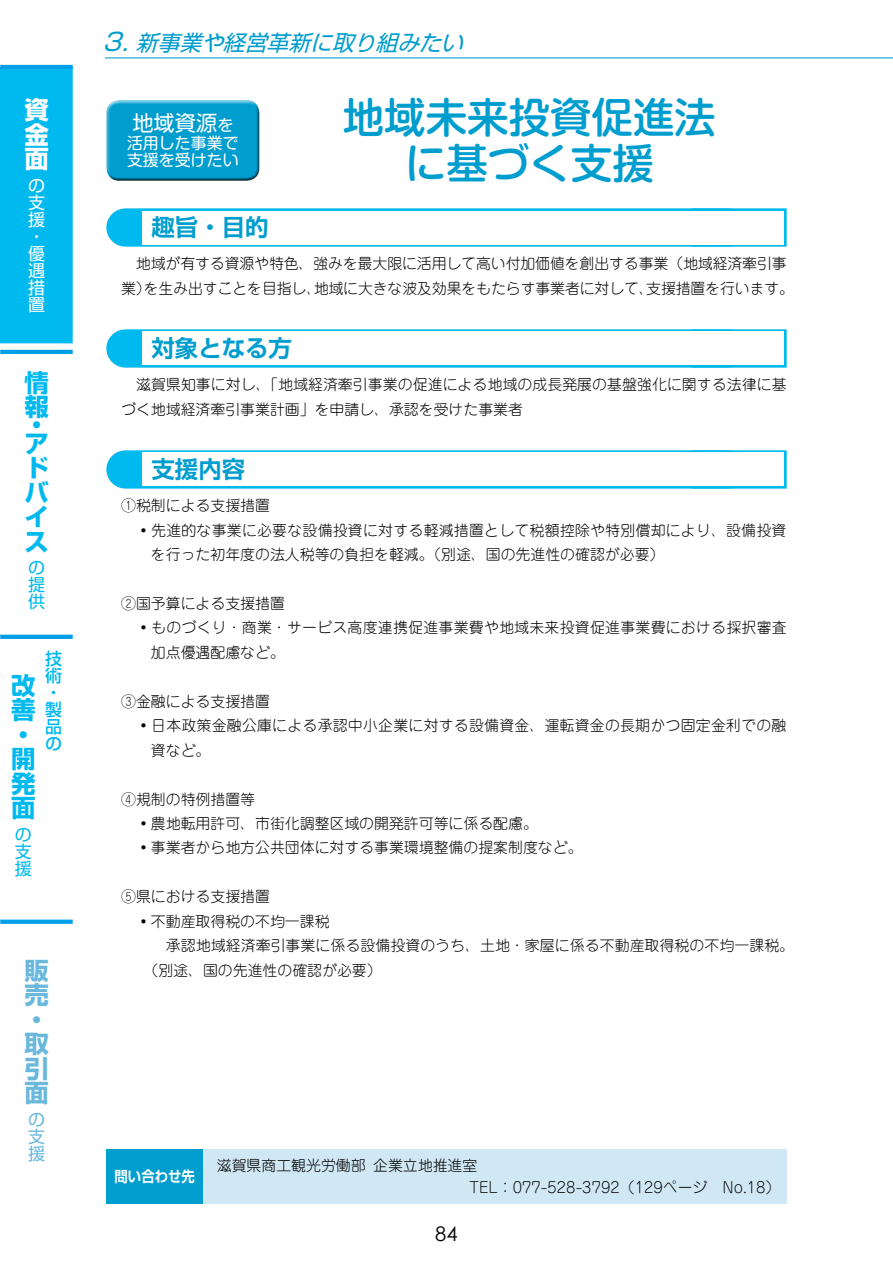
<style>
.page{position:relative;width:893px;height:1263px;background:#fff}
.page>*{position:absolute;margin:0;border:0;box-sizing:border-box;transform-origin:0 0}
.t1{font:500 41.4px/45.8px "Shin M Go Pro";color:#009dcf;text-align:center}
.t2{font:700 24.45px/24.5px "Shin Go Pro";color:#00b9ef}
.t3{font:700 24.45px/24.5px "Shin Go Pro";color:#6ab9dd}
.t4{font:700 24.45px/24.5px "Shin Go Pro";color:#fff;text-align:justify}
.t5{font:700 23.4px "Shin Go Pro De";color:#009dcf}
.t6{font:italic 21.75px "Shin Go Pro";color:#009dcf}
.t7{font:21.3px "Shin M Go Pro";color:#fff}
.t8{font:20.25px "Century Gothic";color:#000}
.t9{font:16.95px/17px "Shin Go Pro";color:#fff}
.t10{font:16.95px/17px "Shin Go Pro";color:#00b9ef;text-align:justify}
.t11{font:500 16.95px/17px "Shin Go Pro";color:#00b9ef}
.t12{font:16.95px/17px "Shin Go Pro";color:#6ab9dd;text-align:justify}
.t13{font:15.9px/17.2px "Shin M Go Pro";color:#fff}
.t14{font:300 14.85px/24.5px "Jun 101 Pro";color:#000}
.t15{font:300 14.85px "Jun 101 Pro";letter-spacing:.02em;color:#000}
.t16{font:700 14.85px "Shin Go Pro De";color:#fff;scale:.9 1}
.s1{font-size:24.45px}
.s2{font-size:15.9px}
</style>
<div class="page">
<div style="left:105px;top:98px;width:156px;height:79px;background:#fff;opacity:.75"></div>
<div style="left:105px;top:103px;width:156px;height:79px;background:#000;opacity:.75"></div>
<svg style="left:125px;top:208px;width:567px;height:39px;background:#3dc9f2"></svg>
<svg style="left:692px;top:208px;width:95px;height:39px"></svg>
<div style="left:142px;top:211px;width:642px;height:33px;background:#fff"></div>
<svg style="left:125px;top:329px;width:567px;height:39px;background:#3dc9f2"></svg>
<svg style="left:692px;top:329px;width:95px;height:39px"></svg>
<div style="left:142px;top:332px;width:642px;height:33px;background:#fff"></div>
<svg style="left:125px;top:450px;width:567px;height:39px;background:#3dc9f2"></svg>
<svg style="left:692px;top:450px;width:95px;height:39px"></svg>
<div style="left:142px;top:453px;width:642px;height:33px;background:#fff"></div>
<div style="left:106px;top:1149px;width:97px;height:55px;background:#009dcf"></div>
<div style="left:203px;top:1149px;width:584px;height:55px;background:#d0e7f4"></div>
<svg style="left:0;top:635px;width:73px;height:4px"></svg>
<div style="left:0;top:919px;width:73px;height:5px;background:#00a0e9"></div>
<div style="left:0;top:69px;width:73px;height:274px;background:#00b9ef"></div>
<hr style="left:0;top:65px;width:73px;height:4px;background:#00a0e9">
<hr style="left:0;top:350px;width:73px;height:4px;background:#00a0e9">
<hr style="left:105px;top:57px;width:788px;height:1px;background:#009dcf">
<h2 class="t4" style="left:24px;top:95px;width:26px">資金面</h2>
<p class="t9" style="left:28px;top:175px;width:18px">の支援・優遇措置</p>
<h2 class="t2" style="left:24px;top:367px;width:26px">情報</h2>
<h2 class="t2" style="left:24px;top:413px;width:25px;line-height:18.3px">・ア</h2>
<h2 class="t2" style="left:24px;top:453px;width:26px;text-align:justify">ドバイス</h2>
<p class="t10" style="left:28px;top:557px;width:18px">の提供</p>
<h2 class="t2" style="left:11px;top:671px;width:26px">改善・開発面</h2>
<p class="t10" style="left:15px;top:824px;width:18px">の支援</p>
<p class="t11" style="left:45px;top:648px;width:18px">技術・製品の</p>
<h2 class="t3" style="left:24px;top:956px;width:26px">販売・取引面</h2>
<p class="t12" style="left:28px;top:1108px;width:18px">の支援</p>
<h3 class="t6" style="left:103px;top:25px;width:370px"><span class="s1">3．</span>新事業や経営革新に取り組みたい</h3>
<h3 class="t7" style="left:132px;top:106px;width:102px">地域資源<span class="s2">を</span></h3>
<p class="t13" style="left:127px;top:133px;width:113px">活用した事業で支援を受けたい</p>
<h3 class="t5" style="left:152px;top:208px;width:118px">趣旨・目的</h3>
<h1 class="t1" style="left:343px;top:90px;width:375px">地域未来投資促進法に基づく支援</h1>
<p class="t14" style="left:121px;top:249px;width:674px">　地域が有する資源や特色、強みを最大限に活用して高い付加価値を創出する事業（地域経済牽引事業）を生み出すことを目指し、地域に大きな波及効果をもたらす事業者に対して、支援措置を行います。</p>
<h3 class="t5" style="left:152px;top:329px;width:142px">対象となる方</h3>
<p class="t14" style="left:121px;top:370px;width:667px">　滋賀県知事に対し、「地域経済牽引事業の促進による地域の成長発展の基盤強化に関する法律に基づく地域経済牽引事業計画」を申請し、承認を受けた事業者</p>
<h3 class="t5" style="left:152px;top:450px;width:95px">支援内容</h3>
<p class="t14" style="left:121px;top:491px;width:150px">①税制による支援措置</p>
<p class="t14" style="left:136px;top:516px;width:652px">・先進的な事業に必要な設備投資に対する軽減措置として税額控除や特別償却により、設備投資</p>
<p class="t14" style="left:151px;top:540px;width:515px">を行った初年度の法人税等の負担を軽減。（別途、国の先進性の確認が必要）</p>
<p class="t14" style="left:121px;top:589px;width:165px">②国予算による支援措置</p>
<p class="t15" style="left:136px;top:616px;width:652px">・ものづくり・商業・サービス高度連携促進事業費や地域未来投資促進事業費における採択審査</p>
<p class="t14" style="left:151px;top:638px;width:135px">加点優遇配慮など。</p>
<p class="t14" style="left:121px;top:687px;width:150px">③金融による支援措置</p>
<p class="t14" style="left:136px;top:711px;width:652px">・日本政策金融公庫による承認中小企業に対する設備資金、運転資金の長期かつ固定金利での融</p>
<p class="t14" style="left:151px;top:736px;width:61px">資など。</p>
<p class="t14" style="left:136px;top:785px;width:448px;text-indent:-15px">④規制の特例措置等<br>・農地転用許可、市街化調整区域の開発許可等に係る配慮。<br>・事業者から地方公共団体に対する事業環境整備の提案制度など。</p>
<p class="t14" style="left:121px;top:883px;width:150px">⑤県における支援措置</p>
<p class="t14" style="left:136px;top:907px;width:195px">・不動産取得税の不均一課税</p>
<p class="t14" style="left:136px;top:932px;width:660px">　　承認地域経済牽引事業に係る設備投資のうち、土地・家屋に係る不動産取得税の不均一課税。</p>
<p class="t14" style="left:144px;top:956px;width:240px">（別途、国の先進性の確認が必要）</p>
<p class="t16" style="left:115px;top:1164px;width:91px">問い合わせ先</p>
<p class="t14" style="left:469px;top:1153px;width:313px;line-height:21.8px;text-indent:-252px">滋賀県商工観光労働部 企業立地推進室<br>TEL：077-528-3792（129ページ　No.18）</p>
<h3 class="t8" style="left:435px;top:1219px;width:24px">84</h3>
</div>
